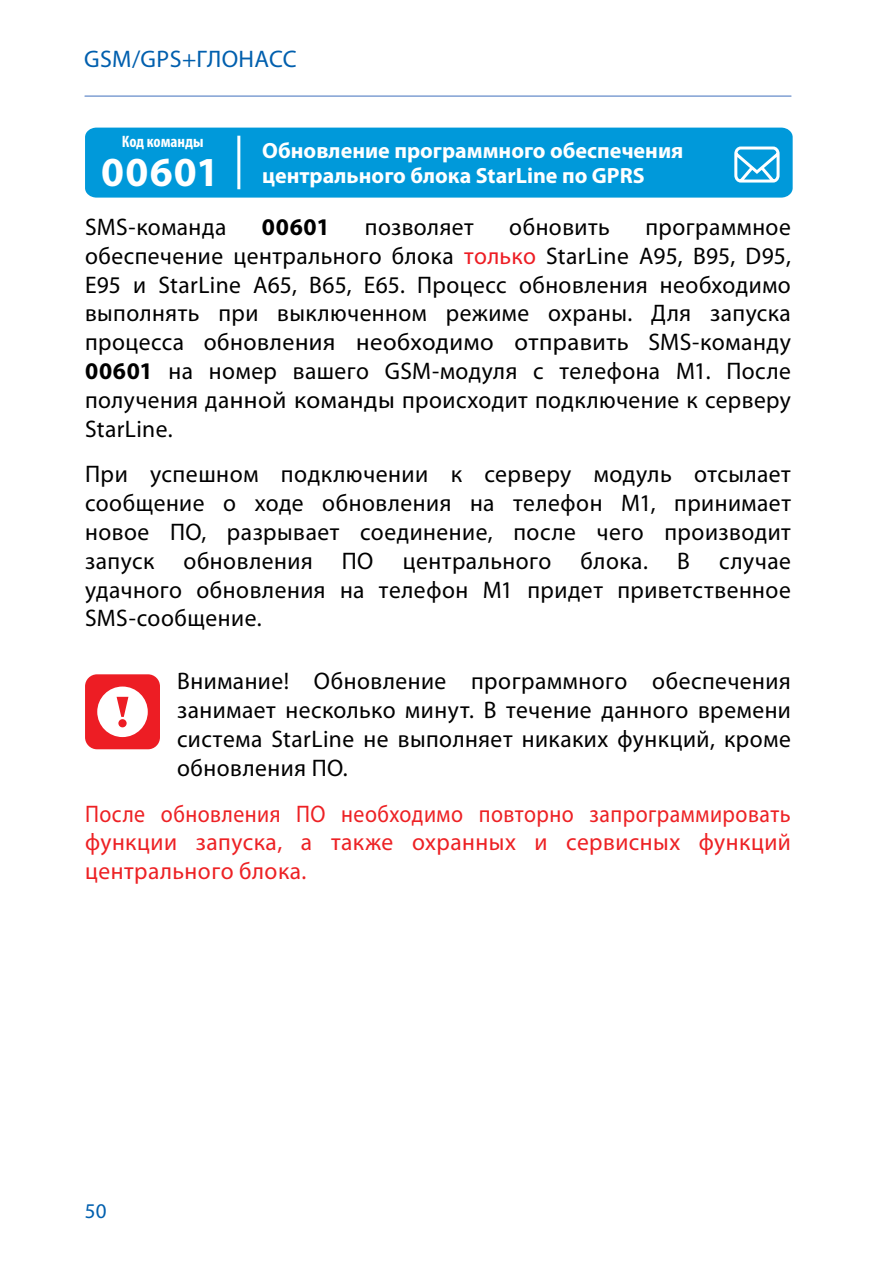
<style>
.page{position:relative;width:893px;height:1276px;background:#fff}
.page>*{position:absolute;margin:0;border:0;box-sizing:border-box;transform-origin:0 0}
.t1{font:700 41.4px "Myriad Pro";letter-spacing:.03em;color:#fff}
.t2{font:24px/28.8px "Myriad Pro";letter-spacing:.02em;color:#000;text-align:justify}
.t3{font:24px/28.8px "Myriad Pro";letter-spacing:.02em;color:#ed2124;text-align:justify;scale:.91 1}
.t4{font:24px "Myriad Pro";letter-spacing:.015em;color:#005fae}
.t5{font:700 24px "Myriad Pro";letter-spacing:.03em;color:#000}
.t6{font:700 21.9px/24.9px "Myriad Pro";color:#fff}
.t7{font:21px "Myriad Pro";color:#005fae}
.t8{font:700 condensed 16.5px "Myriad Pro";color:#fff}
.s1{color:#ed1d24}
.s2{font-weight:700}
</style>
<div class="page">
<hr style="left:85px;top:95px;width:706px;height:2px;background:#80a0d3">
<div style="left:85px;top:128px;width:708px;height:70px;background:#0099da"></div>
<hr style="left:237px;top:136px;width:3px;height:53px;background:#fff">
<svg style="left:732px;top:145px;width:50px;height:40px"></svg>
<div style="left:85px;top:674px;width:75px;height:75px;background:#ed1d24;border-radius:12px"></div>
<div style="left:97px;top:686px;width:51px;height:51px;background:#fff;border-radius:50%"></div>
<svg style="left:117px;top:697px;width:11px;height:20px"></svg>
<div style="left:118px;top:719px;width:9px;height:8px;background:#ed1d24;border-radius:50%"></div>
<p class="t4" style="left:84px;top:44px;width:214px">GSM/GPS+ГЛОНАСС</p>
<p class="t8" style="left:122px;top:131px;width:83px">Код команды</p>
<p class="t6" style="left:262px;top:137px;width:423px">Обновление программного обеспечения центрального блока StarLine по GPRS</p>
<p class="t2" style="left:85px;top:212px;width:143px">SMS-команда</p>
<p class="t5" style="left:262px;top:211px;width:69px">00601</p>
<p class="t2" style="left:365px;top:212px;width:110px">позволяет</p>
<p class="t2" style="left:509px;top:212px;width:102px">обновить</p>
<h1 class="t1" style="left:101px;top:145px;width:119px">00601</h1>
<p class="t2" style="left:85px;top:212px;width:707px;text-indent:560px">программное обеспечение центрального блока <span class="s1">только</span> StarLine A95, В95, D95, E95 и StarLine A65, В65, E65. Процесс обновления необходимо выполнять при выключенном режиме охраны. Для запуска процесса обновления необходимо отправить SMS-команду <span class="s2">00601</span> на номер вашего GSM-модуля с телефона М1. После получения данной команды происходит подключение к серверу StarLine.</p>
<p class="t2" style="left:85px;top:459px;width:707px">При успешном подключении к серверу модуль отсылает сообщение о ходе обновления на телефон М1, принимает новое ПО, разрывает соединение, после чего производит запуск обновления ПО центрального блока. В случае удачного обновления на телефон М1 придет приветственное SMS-сообщение.</p>
<p class="t2" style="left:177px;top:666px;width:615px">Внимание! Обновление программного обеспечения занимает несколько минут. В течение данного времени система StarLine не выполняет никаких функций, кроме обновления ПО.</p>
<p class="t3" style="left:85px;top:798px;width:777px">После обновления ПО необходимо повторно запрограммировать функции запуска, а также охранных и сервисных функций центрального блока.</p>
<p class="t7" style="left:85px;top:1197px;width:23px">50</p>
</div>
